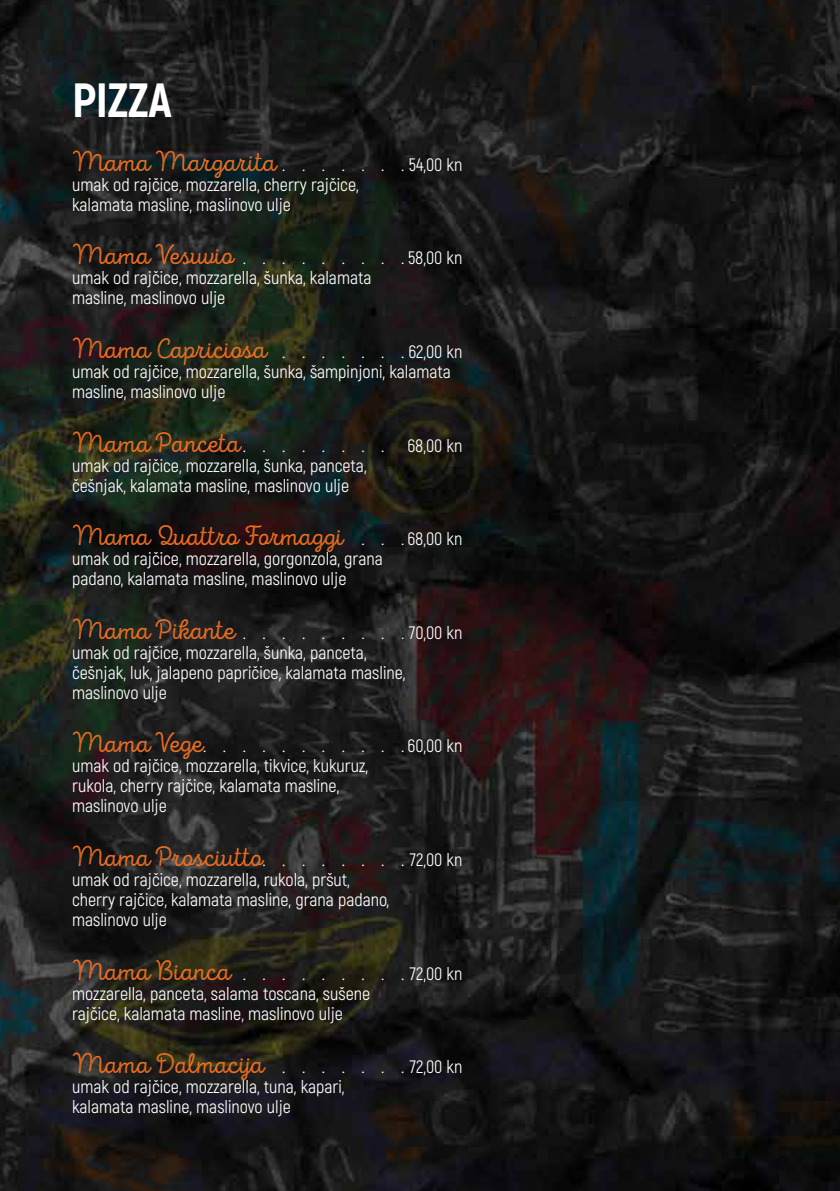
<style>
.page{position:relative;width:840px;height:1191px;background:#fff}
.page>*{position:absolute;margin:0;border:0;box-sizing:border-box;transform-origin:0 0}
.t1{font:800 48px "Akrobat";letter-spacing:-.005em;color:#fff}
.t2{font:28px "Intro Script R H2 Base";color:#f37121}
.t3{font:18px/20px "Akrobat";color:#fff}
.s1{font-family:"Akrobat";font-size:18px;color:#fff}
.s2{font-family:"Intro Script R H2 Base";font-size:28px;color:#f37121}
</style>
<div class="page">
<img style="left:0;top:0;width:839px;height:1191px">
<h1 class="t1" style="left:72px;top:70px;width:101px">PIZZA</h1>
<h2 class="t2" style="left:72px;top:145px;width:206px">Mama Margarita</h2>
<p class="t3" style="left:409px;top:154px;width:55px">54,00 kn</p>
<p class="t3" style="left:72px;top:174px;width:288px">umak od rajčice, mozzarella, cherry rajčice, kalamata masline, maslinovo ulje</p>
<h2 class="t2" style="left:72px;top:239px;width:311px">Mama Vesuvio <span class="s1">. . . . . . . .</span></h2>
<p class="t3" style="left:408px;top:248px;width:56px">58,00 kn</p>
<p class="t3" style="left:72px;top:268px;width:301px">umak od rajčice, mozzarella, šunka, kalamata masline, maslinovo ulje</p>
<h2 class="t2" style="left:72px;top:333px;width:196px">Mama Capriciosa</h2>
<p class="t3" style="left:72px;top:342px;width:392px;text-indent:336px">62,00 kn umak od rajčice, mozzarella, šunka, šampinjoni, kalamata masline, maslinovo ulje</p>
<h2 class="t2" style="left:72px;top:426px;width:169px">Mama Panceta</h2>
<p class="t3" style="left:407px;top:435px;width:56px">68,00 kn</p>
<p class="t3" style="left:72px;top:455px;width:296px">umak od rajčice, mozzarella, šunka, panceta, češnjak, kalamata masline, maslinovo ulje</p>
<h2 class="t2" style="left:72px;top:520px;width:272px">Mama Quattro Formaggi</h2>
<p class="t3" style="left:407px;top:529px;width:56px">68,00 kn</p>
<p class="t3" style="left:72px;top:549px;width:312px">umak od rajčice, mozzarella, gorgonzola, grana padano, kalamata masline, maslinovo ulje</p>
<h2 class="t2" style="left:72px;top:613px;width:164px">Mama Pikante</h2>
<p class="t3" style="left:409px;top:622px;width:55px">70,00 kn</p>
<p class="t3" style="left:72px;top:642px;width:335px">umak od rajčice, mozzarella, šunka, panceta, češnjak, luk, jalapeno papričice, kalamata masline, maslinovo ulje</p>
<h2 class="t2" style="left:72px;top:727px;width:132px">Mama Vege</h2>
<p class="t3" style="left:407px;top:736px;width:56px">60,00 kn</p>
<p class="t3" style="left:72px;top:756px;width:297px">umak od rajčice, mozzarella, tikvice, kukuruz, rukola, cherry rajčice, kalamata masline, maslinovo ulje</p>
<h2 class="t2" style="left:72px;top:841px;width:191px">Mama Prosciutto</h2>
<p class="t3" style="left:409px;top:850px;width:54px">72,00 kn</p>
<p class="t3" style="left:72px;top:870px;width:318px">umak od rajčice, mozzarella, rukola, pršut, cherry rajčice, kalamata masline, grana padano, maslinovo ulje</p>
<p class="t3" style="left:72px;top:963px;width:392px"><span class="s2">Mama Bianca</span> . . . . . . . . . 72,00 kn mozzarella, panceta, salama toscana, sušene<br>rajčice, kalamata masline, maslinovo ulje</p>
<h2 class="t2" style="left:72px;top:1048px;width:193px">Mama Dalmacija</h2>
<p class="t3" style="left:409px;top:1057px;width:54px">72,00 kn</p>
<p class="t3" style="left:72px;top:1077px;width:274px">umak od rajčice, mozzarella, tuna, kapari, kalamata masline, maslinovo ulje</p>
</div>
